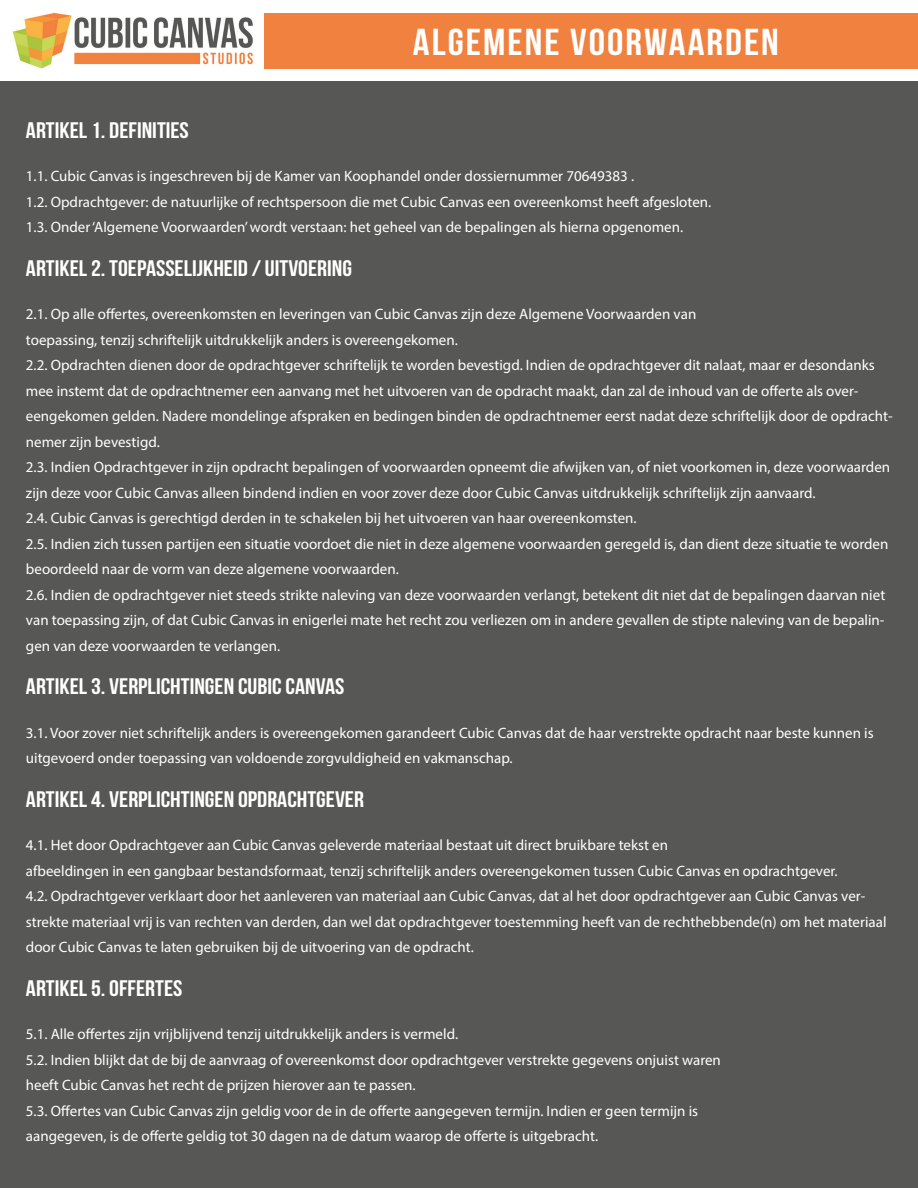
<style>
.page{position:relative;width:918px;height:1188px;background:#fff}
.page>*{position:absolute;margin:0;border:0;box-sizing:border-box;transform-origin:0 0}
.t1{font:37.5px "Bebas Neue";letter-spacing:.05em;color:#fff;scale:1.1 1}
.t2{font:22.5px "Bebas Neue";color:#fff;scale:1.1 1}
.t3{font:15px/25.5px "Myriad Pro";color:#fff}
</style>
<div class="page">
<div style="left:0;top:81px;width:918px;height:1107px;background:#575755"></div>
<img style="left:12px;top:12px;width:241px;height:57px">
<div style="left:265px;top:13px;width:653px;height:56px;background:#f0813f"></div>
<h1 class="t1" style="left:413px;top:21px;width:334px">ALGEMENE VOORWAARDEN</h1>
<h2 class="t2" style="left:26px;top:118px;width:150px">ARTIKEL 1. DEFINITIES</h2>
<p class="t3" style="left:26px;top:163px;width:687px">1.1. Cubic Canvas is ingeschreven bij de Kamer van Koophandel onder dossiernummer 70649383 .<br>1.2. Opdrachtgever: de natuurlijke of rechtspersoon die met Cubic Canvas een overeenkomst heeft afgesloten.<br>1.3. Onder ‘Algemene Voorwaarden’ wordt verstaan: het geheel van de bepalingen als hierna opgenomen.</p>
<h2 class="t2" style="left:26px;top:256px;width:298px">ARTIKEL 2. TOEPASSELIJKHEID / UITVOERING</h2>
<p class="t3" style="left:26px;top:301px;width:868px">2.1. Op alle offertes, overeenkomsten en leveringen van Cubic Canvas zijn deze Algemene Voorwaarden van<br>toepassing, tenzij schriftelijk uitdrukkelijk anders is overeengekomen.<br>2.2. Opdrachten dienen door de opdrachtgever schriftelijk te worden bevestigd. Indien de opdrachtgever dit nalaat, maar er desondanks mee instemt dat de opdrachtnemer een aanvang met het uitvoeren van de opdracht maakt, dan zal de inhoud van de offerte als over&shy;eengekomen gelden. Nadere mondelinge afspraken en bedingen binden de opdrachtnemer eerst nadat deze schriftelijk door de opdracht&shy;nemer zijn bevestigd.<br>2.3. Indien Opdrachtgever in zijn opdracht bepalingen of voorwaarden opneemt die afwijken van, of niet voorkomen in, deze voorwaarden zijn deze voor Cubic Canvas alleen bindend indien en voor zover deze door Cubic Canvas uitdrukkelijk schriftelijk zijn aanvaard.<br>2.4. Cubic Canvas is gerechtigd derden in te schakelen bij het uitvoeren van haar overeenkomsten.<br>2.5. Indien zich tussen partijen een situatie voordoet die niet in deze algemene voorwaarden geregeld is, dan dient deze situatie te worden beoordeeld naar de vorm van deze algemene voorwaarden.<br>2.6. Indien de opdrachtgever niet steeds strikte naleving van deze voorwaarden verlangt, betekent dit niet dat de bepalingen daarvan niet van toepassing zijn, of dat Cubic Canvas in enigerlei mate het recht zou verliezen om in andere gevallen de stipte naleving van de bepalin&shy;gen van deze voorwaarden te verlangen.</p>
<h2 class="t2" style="left:26px;top:674px;width:291px">ARTIKEL 3. VERPLICHTINGEN CUBIC CANVAS</h2>
<p class="t3" style="left:26px;top:720px;width:849px">3.1. Voor zover niet schriftelijk anders is overeengekomen garandeert Cubic Canvas dat de haar verstrekte opdracht naar beste kunnen is uitgevoerd onder toepassing van voldoende zorgvuldigheid en vakmanschap.</p>
<h2 class="t2" style="left:26px;top:787px;width:309px">ARTIKEL 4. VERPLICHTINGEN OPDRACHTGEVER</h2>
<p class="t3" style="left:26px;top:832px;width:862px">4.1. Het door Opdrachtgever aan Cubic Canvas geleverde materiaal bestaat uit direct bruikbare tekst en<br>afbeeldingen in een gangbaar bestandsformaat, tenzij schriftelijk anders overeengekomen tussen Cubic Canvas en opdrachtgever.<br>4.2. Opdrachtgever verklaart door het aanleveren van materiaal aan Cubic Canvas, dat al het door opdrachtgever aan Cubic Canvas ver&shy;strekte materiaal vrij is van rechten van derden, dan wel dat opdrachtgever toestemming heeft van de rechthebbende(n) om het materiaal door Cubic Canvas te laten gebruiken bij de uitvoering van de opdracht.</p>
<h2 class="t2" style="left:26px;top:976px;width:144px">ARTIKEL 5. OFFERTES</h2>
<p class="t3" style="left:26px;top:1021px;width:697px">5.1. Alle offertes zijn vrijblijvend tenzij uitdrukkelijk anders is vermeld.<br>5.2. Indien blijkt dat de bij de aanvraag of overeenkomst door opdrachtgever verstrekte gegevens onjuist waren heeft Cubic Canvas het recht de prijzen hierover aan te passen.<br>5.3. Offertes van Cubic Canvas zijn geldig voor de in de offerte aangegeven termijn. Indien er geen termijn is aangegeven, is de offerte geldig tot 30 dagen na de datum waarop de offerte is uitgebracht.</p>
</div>
